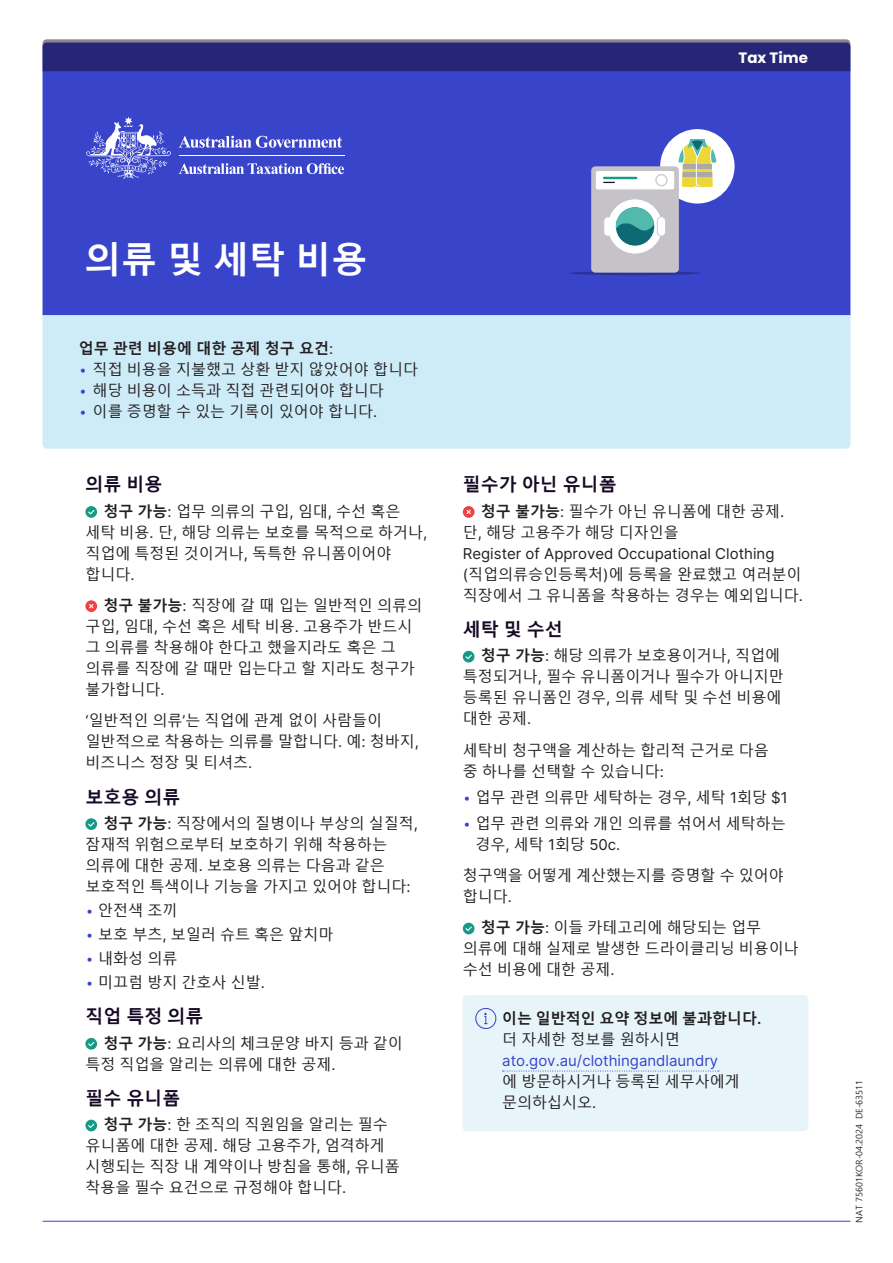
<style>
.page{position:relative;width:893px;height:1263px;background:#fff}
.page>*{position:absolute;margin:0;border:0;box-sizing:border-box;transform-origin:0 0}
.h2_expenses{font:700 36px "Malgun Gothic";color:#fff}
.t1{font:700 18px "Malgun Gothic";color:#150925}
.p_summary{font:15px/21px "Malgun Gothic";color:#231f20}
.t2{font:700 15px "Malgun Gothic";color:#231f20}
.h1_factsheet_header{font:700 15px "Poppins";color:#fff}
.p_job_number{font:9px "Malgun Gothic";color:#231f20}
.s1{font-family:"Inter";font-weight:400}
.s2{font-family:"Inter";font-weight:300;color:#3844ca}
.s3{font-family:"Inter"}
.s4{font-weight:700}
.s5{font-family:"Inter";font-weight:600}
.s6{font-family:"Inter";color:#3844ca}
</style>
<div class="page">
<hr style="left:43px;top:1221px;width:807px;height:1px;background:#3844ca">
<div style="left:43px;top:71px;width:807px;height:244px;background:#3844ca"></div>
<svg style="left:179px;top:136px;width:163px;height:12px"></svg>
<svg style="left:86px;top:117px;width:85px;height:62px;background:#656fd6"></svg>
<hr style="left:179px;top:155px;width:165px;height:1px;background:#fff">
<svg style="left:179px;top:163px;width:165px;height:11px"></svg>
<svg style="left:43px;top:39px;width:807px;height:32px;background:#32317b"></svg>
<div style="left:43px;top:315px;width:807px;height:134px;background:#ceebf8"></div>
<svg style="left:85px;top:506px;width:12px;height:12px"></svg>
<svg style="left:88px;top:510px;width:6px;height:4px"></svg>
<svg style="left:85px;top:600px;width:12px;height:12px"></svg>
<svg style="left:89px;top:604px;width:5px;height:4px"></svg>
<svg style="left:85px;top:818px;width:12px;height:12px"></svg>
<svg style="left:88px;top:822px;width:6px;height:5px"></svg>
<div style="left:85px;top:1038px;width:12px;height:11px;background:#169985;border-radius:50%"></div>
<svg style="left:88px;top:1042px;width:6px;height:4px"></svg>
<div style="left:85px;top:1120px;width:12px;height:11px;background:#169985;border-radius:50%"></div>
<svg style="left:88px;top:1123px;width:6px;height:5px"></svg>
<div style="left:463px;top:506px;width:11px;height:12px;background:#ef4043;border-radius:50%"></div>
<svg style="left:466px;top:510px;width:5px;height:4px"></svg>
<div style="left:463px;top:651px;width:11px;height:11px;background:#169985;border-radius:50%"></div>
<svg style="left:465px;top:655px;width:7px;height:4px"></svg>
<div style="left:463px;top:923px;width:11px;height:11px;background:#169985;border-radius:50%"></div>
<svg style="left:465px;top:926px;width:7px;height:5px"></svg>
<div style="left:462px;top:995px;width:346px;height:136px;background:#e7f5fb;border-radius:4px"></div>
<svg style="left:503px;top:1071px;width:216px;height:1px"></svg>
<svg style="left:475px;top:1008px;width:21px;height:21px"></svg>
<div style="left:660px;top:129px;width:75px;height:75px;background:#fff;border-radius:50%"></div>
<svg style="left:678px;top:139px;width:39px;height:49px"></svg>
<svg style="left:569px;top:271px;width:132px;height:4px"></svg>
<div style="left:591px;top:166px;width:88px;height:107px;background:#c5c2c8;border-radius:4px"></div>
<div style="left:604px;top:217px;width:8px;height:19px;background:#fff;border-radius:4px"></div>
<div style="left:604px;top:217px;width:8px;height:19px;border:1px solid #cbcbca;border-radius:4px"></div>
<div style="left:608px;top:199px;width:54px;height:55px;background:#fff;border-radius:50%"></div>
<div style="left:616px;top:207px;width:38px;height:39px;background:#0d6974;border-radius:50%"></div>
<svg style="left:616px;top:207px;width:38px;height:29px"></svg>
<div style="left:595px;top:170px;width:80px;height:20px;background:#fff;border-radius:3px"></div>
<div style="left:594px;top:170px;width:82px;height:21px;border:1px solid #c5c2c8;border-radius:3px"></div>
<div style="left:655px;top:174px;width:13px;height:12px;border:1px solid #cbcbca;border-radius:50%"></div>
<hr style="left:604px;top:177px;width:32px;height:2px;background:#169985">
<div style="left:657px;top:217px;width:9px;height:19px;background:#fff;border-radius:4px"></div>
<div style="left:657px;top:217px;width:9px;height:19px;border:1px solid #cbcbca;border-radius:4px"></div>
<h1 class="h1_factsheet_header" style="left:738px;top:49px;width:71px">Tax Time</h1>
<h2 class="h2_expenses" style="left:85px;top:238px;width:284px">의류 및 세탁 비용</h2>
<p class="t2" style="left:79px;top:339px;width:256px">업무 관련 비용에 대한 공제 청구 요건<span class="s1">:</span></p>
<p class="p_summary" style="left:79px;top:359px;width:341px"><span class="s2">•</span> 직접 비용을 지불했고 상환 받지 않았어야 합니다</p>
<p class="p_summary" style="left:79px;top:380px;width:307px"><span class="s2">•</span> 해당 비용이 소득과 직접 관련되어야 합니다</p>
<p class="p_summary" style="left:79px;top:401px;width:300px"><span class="s2">•</span> 이를 증명할 수 있는 기록이 있어야 합니다<span class="s3">.</span></p>
<h3 class="t1" style="left:85px;top:474px;width:79px">의류 비용</h3>
<p class="p_summary" style="left:85px;top:501px;width:344px;text-indent:18px"><span class="s4">청구 가능</span><span class="s3">:</span> 업무 의류의 구입<span class="s3">,</span> 임대<span class="s3">,</span> 수선 혹은 세탁 비용<span class="s3">.</span> 단<span class="s3">,</span> 해당 의류는 보호를 목적으로 하거나<span class="s3">, </span>직업에 특정된 것이거나<span class="s3">,</span> 독특한 유니폼이어야 합니다<span class="s3">.</span></p>
<p class="p_summary" style="left:85px;top:595px;width:338px;text-indent:18px"><span class="s4">청구 불가능</span><span class="s3">:</span> 직장에 갈 때 입는 일반적인 의류의 구입<span class="s3">,</span> 임대<span class="s3">,</span> 수선 혹은 세탁 비용<span class="s3">.</span> 고용주가 반드시 그 의류를 착용해야 한다고 했을지라도 혹은 그 의류를 직장에 갈 때만 입는다고 할 지라도 청구가 불가합니다<span class="s3">.</span></p>
<p class="p_summary" style="left:85px;top:710px;width:335px"><span class="s3">‘</span>일반적인 의류<span class="s3">’</span>는 직업에 관계 없이 사람들이 일반적으로 착용하는 의류를 말합니다<span class="s3">.</span> 예<span class="s3">:</span> 청바지<span class="s3">, </span>비즈니스 정장 및 티셔츠<span class="s3">.</span></p>
<h3 class="t1" style="left:85px;top:786px;width:97px">보호용 의류</h3>
<p class="p_summary" style="left:85px;top:813px;width:334px;text-indent:18px"><span class="s4">청구 가능</span><span class="s3">:</span> 직장에서의 질병이나 부상의 실질적<span class="s3">, </span>잠재적 위험으로부터 보호하기 위해 착용하는 의류에 대한 공제<span class="s3">.</span> 보호용 의류는 다음과 같은 보호적인 특색이나 기능을 가지고 있어야 합니다<span class="s3">:</span></p>
<p class="p_summary" style="left:85px;top:900px;width:93px"><span class="s2">•</span> 안전색 조끼</p>
<p class="p_summary" style="left:85px;top:924px;width:250px"><span class="s2">•</span> 보호 부츠<span class="s3">,</span> 보일러 슈트 혹은 앞치마</p>
<p class="p_summary" style="left:85px;top:948px;width:93px"><span class="s2">•</span> 내화성 의류</p>
<p class="p_summary" style="left:85px;top:972px;width:181px"><span class="s2">•</span> 미끄럼 방지 간호사 신발<span class="s3">.</span></p>
<h3 class="t1" style="left:85px;top:1006px;width:120px">직업 특정 의류</h3>
<p class="p_summary" style="left:85px;top:1033px;width:319px;text-indent:18px"><span class="s4">청구 가능</span><span class="s3">:</span> 요리사의 체크문양 바지 등과 같이 특정 직업을 알리는 의류에 대한 공제<span class="s3">.</span></p>
<h3 class="t1" style="left:85px;top:1088px;width:97px">필수 유니폼</h3>
<p class="p_summary" style="left:85px;top:1115px;width:316px;text-indent:18px"><span class="s4">청구 가능</span><span class="s3">:</span> 한 조직의 직원임을 알리는 필수 유니폼에 대한 공제<span class="s3">.</span> 해당 고용주가<span class="s3">,</span> 엄격하게 시행되는 직장 내 계약이나 방침을 통해<span class="s3">,</span> 유니폼 착용을 필수 요건으로 규정해야 합니다<span class="s3">.</span></p>
<h3 class="t1" style="left:463px;top:474px;width:156px">필수가 아닌 유니폼</h3>
<p class="p_summary" style="left:463px;top:501px;width:342px;text-indent:18px"><span class="s4">청구 불가능</span><span class="s3">:</span> 필수가 아닌 유니폼에 대한 공제<span class="s3">. </span>단<span class="s3">,</span> 해당 고용주가 해당 디자인을<br><span class="s3">Register of Approved Occupational Clothing (</span>직업의류승인등록처<span class="s3">)</span>에 등록을 완료했고 여러분이 직장에서 그 유니폼을 착용하는 경우는 예외입니다<span class="s3">.</span></p>
<h3 class="t1" style="left:463px;top:619px;width:102px">세탁 및 수선</h3>
<p class="p_summary" style="left:463px;top:646px;width:323px;text-indent:18px"><span class="s4">청구 가능</span><span class="s3">:</span> 해당 의류가 보호용이거나<span class="s3">,</span> 직업에 특정되거나<span class="s3">,</span> 필수 유니폼이거나 필수가 아니지만 등록된 유니폼인 경우<span class="s3">,</span> 의류 세탁 및 수선 비용에 대한 공제<span class="s3">.</span></p>
<p class="p_summary" style="left:463px;top:740px;width:308px">세탁비 청구액을 계산하는 합리적 근거로 다음 중 하나를 선택할 수 있습니다<span class="s3">:</span></p>
<p class="p_summary" style="left:463px;top:787px;width:326px"><span class="s2">•</span> 업무 관련 의류만 세탁하는 경우<span class="s3">,</span> 세탁 <span class="s3">1</span>회당 <span class="s3">$1</span></p>
<p class="p_summary" style="left:476px;top:813px;width:312px;text-indent:-13px"><span class="s2">•</span> 업무 관련 의류와 개인 의류를 섞어서 세탁하는 경우<span class="s3">,</span> 세탁 <span class="s3">1</span>회당 <span class="s3">50c.</span></p>
<p class="p_summary" style="left:463px;top:865px;width:323px">청구액을 어떻게 계산했는지를 증명할 수 있어야 합니다<span class="s3">.</span></p>
<p class="p_summary" style="left:463px;top:918px;width:338px;text-indent:18px"><span class="s4">청구 가능</span><span class="s3">:</span> 이들 카테고리에 해당되는 업무 의류에 대해 실제로 발생한 드라이클리닝 비용이나 수선 비용에 대한 공제<span class="s3">.</span></p>
<p class="p_summary" style="left:502px;top:1008px;width:261px"><span class="s4">이는 일반적인 요약 정보에 불과합니다</span><span class="s5">. </span>더 자세한 정보를 원하시면 <span class="s6">ato.gov.au/clothingandlaundry<br></span>에 방문하시거나 등록된 세무사에게 문의하십시오<span class="s3">.</span></p>
<p class="p_job_number" style="left:854px;top:1222px;width:144px;rotate:-90deg">NAT 75601KOR-04.2024 DE-63511</p>
</div>
